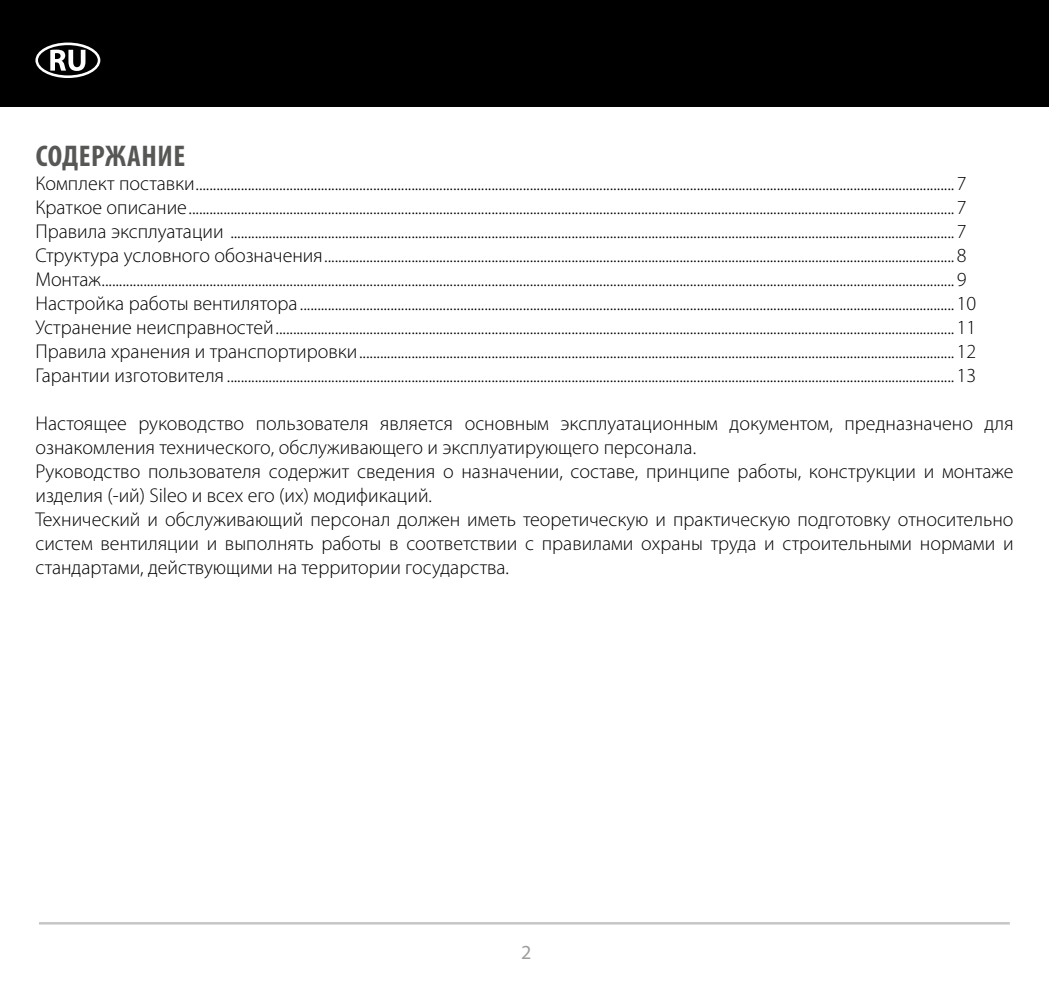
<style>
.page{position:relative;width:1049px;height:993px;background:#fff}
.page>*{position:absolute;margin:0;border:0;box-sizing:border-box;transform-origin:0 0}
.t1{font:700 condensed 30px "Myriad Pro";letter-spacing:.02em;color:#575756}
.t2{font:300 20px/24px "Myriad Pro";color:#000}
.t3{font:20px "Myriad Pro";color:#9d9d9c}
</style>
<div class="page">
<div style="left:0;top:0;width:1049px;height:106px;background:#000"></div>
<svg style="left:35px;top:43px;width:65px;height:35px"></svg>
<hr style="left:39px;top:921px;width:971px;height:3px;background:#c6c6c6">
<h1 class="t1" style="left:36px;top:137px;width:151px">СОДЕРЖАНИЕ</h1>
<p class="t2" style="left:35px;top:172px;width:942px">Комплект поставки.......................................................................................................................................................................................................................... 7<br>Краткое описание............................................................................................................................................................................................................................ 7<br>Правила эксплуатации ................................................................................................................................................................................................................ 7<br>Структура условного обозначения..................................................................................................................................................................................... 8<br>Монтаж..................................................................................................................................................................................................................................................... 9<br>Настройка работы вентилятора............................................................................................................................................................................................ 10<br>Устранение неисправностей................................................................................................................................................................................................... 11<br>Правила хранения и транспортировки........................................................................................................................................................................... 12<br>Гарантии изготовителя ................................................................................................................................................................................................................. 13</p>
<p class="t2" style="left:35px;top:411px;width:980px">Настоящее руководство пользователя является основным эксплуатационным документом, предназначено для ознакомления технического, обслуживающего и эксплуатирующего персонала.<br>Руководство пользователя содержит сведения о назначении, составе, принципе работы, конструкции и монтаже изделия (-ий) Sileo и всех его (их) модификаций.<br>Технический и обслуживающий персонал должен иметь теоретическую и практическую подготовку относительно систем вентиляции и выполнять работы в соответствии с правилами охраны труда и строительными нормами и стандартами, действующими на территории государства.</p>
<p class="t3" style="left:521px;top:939px;width:12px">2</p>
</div>
